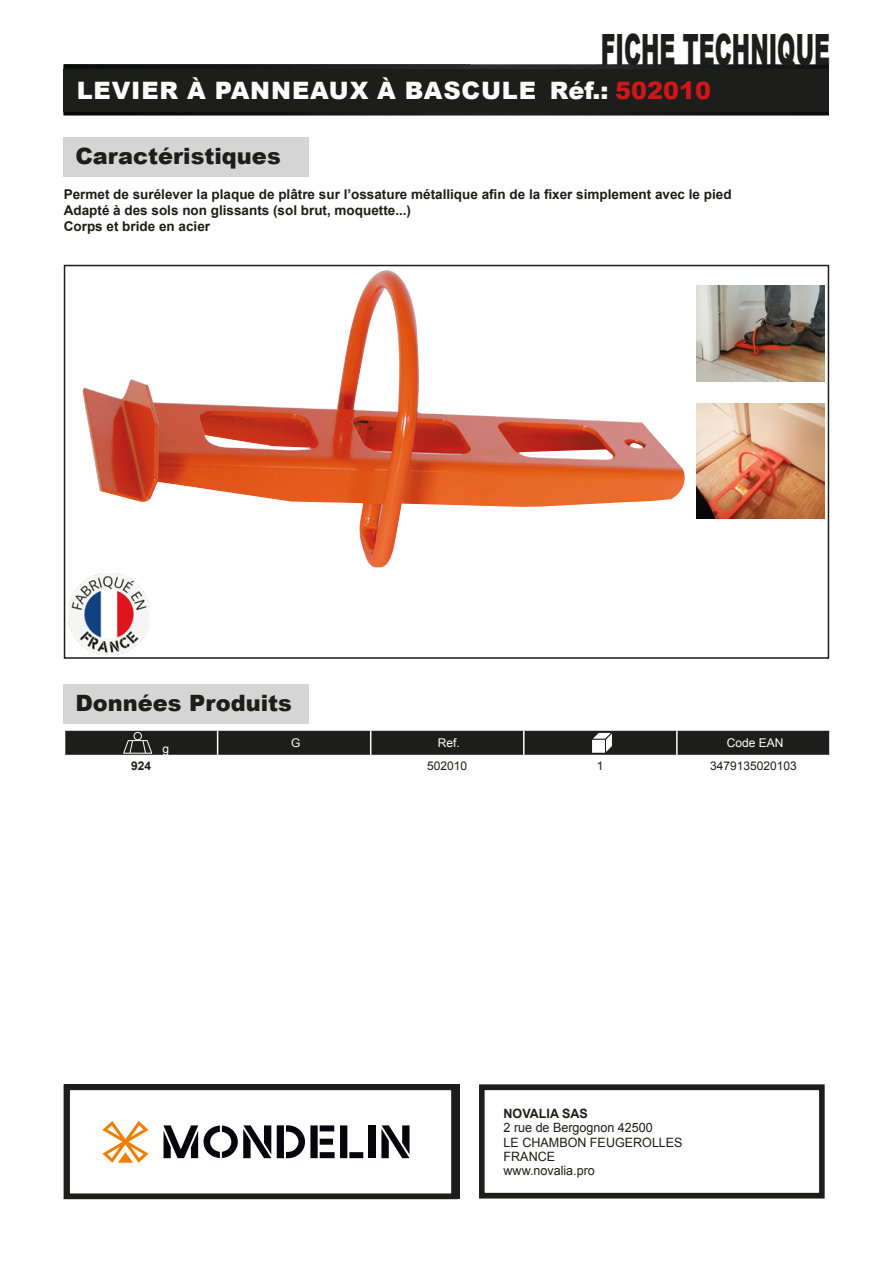
<style>
.page{position:relative;width:893px;height:1263px;background:#fff}
.page>*{position:absolute;margin:0;border:0;box-sizing:border-box;transform-origin:0 0}
.t1{font:900 43.2px "Arial";color:#1d1d1b;scale:.51 1}
.t2{font:900 24px "Arial";letter-spacing:.035em;color:#fcfcfc}
.t3{font:900 22.5px "Arial";color:#1d1d1b}
.t4{font:700 13.5px/16.2px "Arial";color:#1d1d1b}
.t5{font:12.9px/14.2px "Arial";color:#1d1d1b}
.t6{font:700 12.9px "Arial";color:#1d1d1b}
.t7{font:12px "Arial";color:#1d1d1b}
.t8{font:12px "Arial";color:#fff}
.t9{font:700 12px "Arial";color:#1d1d1b}
.s1{color:#cd171a}
</style>
<div class="page">
<img style="left:64px;top:64px;width:765px;height:51px">
<div style="left:64px;top:69px;width:765px;height:43px;background:#1d1d1b"></div>
<div style="left:479px;top:1084px;width:346px;height:114px;border:6px solid #1d1d1b"></div>
<div style="left:64px;top:137px;width:245px;height:40px;background:#d5d5d5"></div>
<div style="left:64px;top:265px;width:765px;height:394px;border:2px solid #1d1d1b"></div>
<div style="left:64px;top:684px;width:245px;height:39px;background:#d5d5d5"></div>
<svg style="left:64px;top:730px;width:766px;height:26px;background:#353533"></svg>
<img style="left:82px;top:270px;width:603px;height:298px">
<img style="left:697px;top:286px;width:127px;height:95px">
<img style="left:697px;top:404px;width:127px;height:114px">
<img style="left:69px;top:574px;width:81px;height:81px">
<div style="left:64px;top:1084px;width:393px;height:115px;border:6px solid #1d1d1b"></div>
<svg style="left:277px;top:1125px;width:86px;height:33px"></svg>
<div style="left:369px;top:1125px;width:7px;height:33px;background:#06050b"></div>
<svg style="left:381px;top:1125px;width:28px;height:33px"></svg>
<svg style="left:102px;top:1121px;width:47px;height:42px"></svg>
<svg style="left:164px;top:1125px;width:107px;height:33px"></svg>
<h1 class="t1" style="left:601px;top:18px;width:451px">FICHE TECHNIQUE</h1>
<h2 class="t2" style="left:77px;top:73px;width:636px">LEVIER À PANNEAUX À BASCULE Réf.: <span class="s1">502010</span></h2>
<h3 class="t3" style="left:75px;top:140px;width:207px">Caractéristiques</h3>
<p class="t4" style="left:64px;top:186px;width:669px">Permet de surélever la plaque de plâtre sur l’ossature métallique afin de la fixer simplement avec le pied<br>Adapté à des sols non glissants (sol brut, moquette...)<br>Corps et bride en acier</p>
<h3 class="t3" style="left:75px;top:686px;width:218px">Données Produits</h3>
<p class="t8" style="left:162px;top:741px;width:8px">g</p>
<p class="t8" style="left:291px;top:735px;width:11px">G</p>
<p class="t8" style="left:438px;top:735px;width:24px">Ref.</p>
<p class="t8" style="left:727px;top:735px;width:58px">Code EAN</p>
<p class="t9" style="left:131px;top:758px;width:22px">924</p>
<p class="t7" style="left:427px;top:758px;width:42px">502010</p>
<p class="t7" style="left:597px;top:758px;width:8px">1</p>
<p class="t7" style="left:710px;top:758px;width:88px">3479135020103</p>
<p class="t6" style="left:504px;top:1105px;width:86px">NOVALIA SAS</p>
<p class="t5" style="left:504px;top:1121px;width:181px">2 rue de Bergognon 42500<br>LE CHAMBON FEUGEROLLES<br>FRANCE<br>www.novalia.pro</p>
</div>
